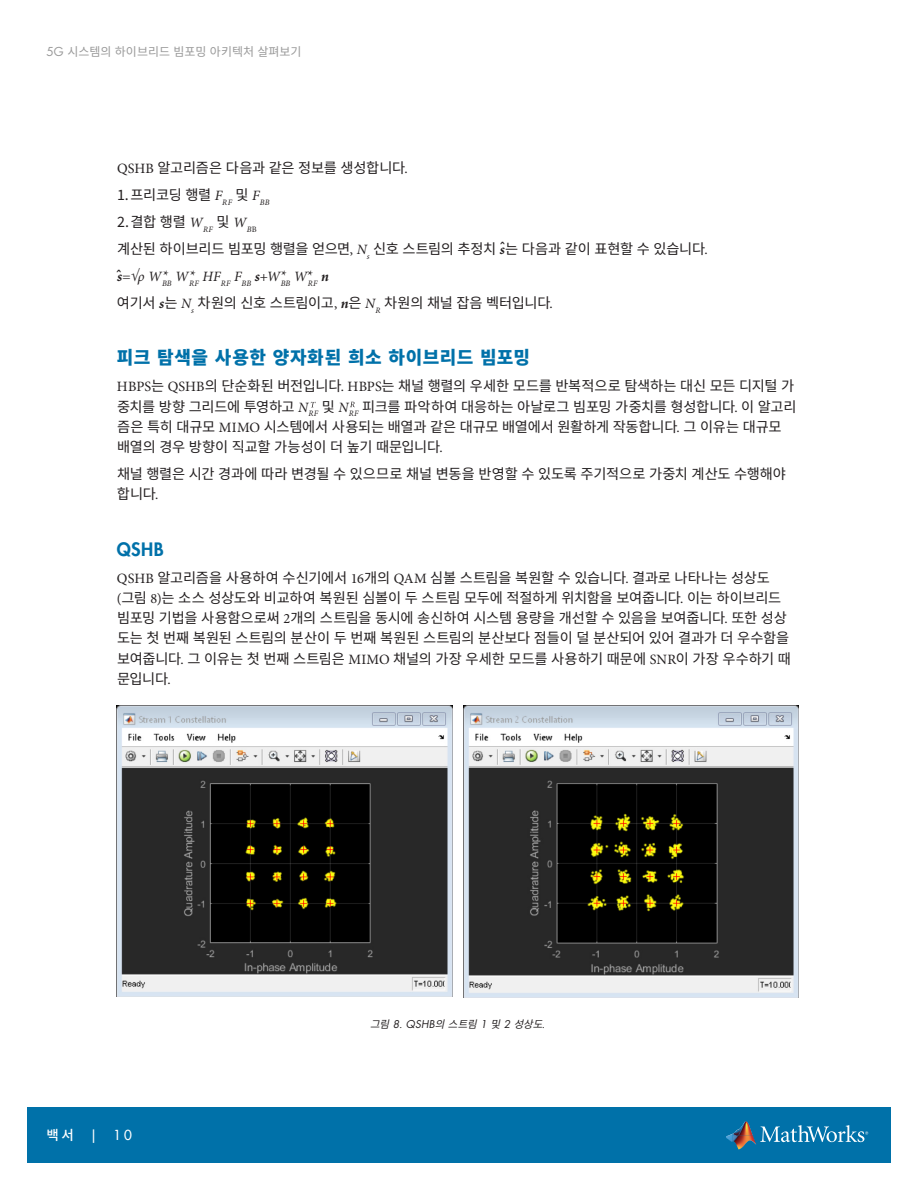
<style>
.page{position:relative;width:918px;height:1188px;background:#fff}
.page>*{position:absolute;margin:0;border:0;box-sizing:border-box;transform-origin:0 0}
.Heading_1{font:900 18px "Noto Sans KR";letter-spacing:.025em;color:#0071a9}
.Heading_1-2{font:800 18px "Futura Std";color:#0071a9}
.Body_Copy{font:14.25px/20.2px "Noto Sans KR";letter-spacing:-.02em;color:#231f20}
.Body_Copy-2{font:14.25px "Minion Pro";color:#231f20}
.Body_Copy-3{font:700 14.25px "Cambria";color:#231f20}
.t1{font:500 13.5px "Futura Std";color:#fff}
.t2{font:12px "Noto Sans KR";color:#999}
.t3{font:italic 10.5px "Noto Sans KR";color:#231f20}
.Body_Copy-4{font:italic 8.25px "Minion Pro";letter-spacing:.025em;color:#231f20}
.s1{font-family:"Futura Std"}
.s2{font-family:"Minion Pro"}
.s3{font-family:"Minion Pro";font-style:italic}
.s4{font-family:"Minion Pro";font-weight:700;font-style:italic}
.s5{font-family:"Noto Sans KR"}
</style>
<div class="page">
<div style="left:27px;top:1108px;width:864px;height:55px;background:#0071a9"></div>
<img style="left:733px;top:1121px;width:20px;height:14px">
<svg style="left:726px;top:1134px;width:7px;height:8px"></svg>
<img style="left:733px;top:1135px;width:23px;height:14px">
<svg style="left:760px;top:1125px;width:108px;height:17px"></svg>
<img style="left:117px;top:706px;width:335px;height:290px">
<img style="left:463px;top:706px;width:335px;height:292px">
<svg style="left:311px;top:402px;width:5px;height:5px"></svg>
<svg style="left:350px;top:402px;width:5px;height:5px"></svg>
<p class="t2" style="left:46px;top:45px;width:257px"><span class="s1">5G</span> 시스템의 하이브리드 빔포밍 아키텍처 살펴보기</p>
<p class="Body_Copy" style="left:117px;top:158px;width:292px"><span class="s2">QSHB</span> 알고리즘은 다음과 같은 정보를 생성합니다<span class="s2">.</span></p>
<p class="Body_Copy" style="left:117px;top:185px;width:154px">1. 프리코딩 행렬 <span class="s3">F</span><sub>RF</sub> 및 <span class="s3">F</span><sub>BB</sub></p>
<p class="Body_Copy" style="left:117px;top:212px;width:141px">2. 결합 행렬 <span class="s3">W</span><sub>RF</sub> 및 <span class="s3">W</span><sub>B</sub><sub>B</sub></p>
<p class="Body_Copy" style="left:117px;top:239px;width:592px">계산된 하이브리드 빔포밍 행렬을 얻으면<span class="s2">,</span> <span class="s3">N</span><sub>s</sub> 신호 스트림의 추정치 <span class="s4">s</span>는 다음과 같이 표현할 수 있습니다<span class="s2">.</span></p>
<p class="Body_Copy-4" style="left:117px;top:278px;width:213px"><sup>s</sup><sup>=√ρ</sup> <sup>W</sup>BB <sup>W</sup>RF <sup>HF</sup>RF <sup>F</sup>BB <sup>s</sup><sup>+W</sup>BB <sup>W</sup>RF <sup>n</sup></p>
<p class="Body_Copy" style="left:117px;top:293px;width:437px">여기서 <span class="s4">s</span>는 <span class="s3">N</span><sub>s</sub> 차원의 신호 스트림이고<span class="s2">,</span> <span class="s4">n</span>은 <span class="s3">N</span><sub>R</sub> 차원의 채널 잡음 벡터입니다<span class="s2">.</span></p>
<p class="Heading_1" style="left:117px;top:348px;width:414px">피크 탐색을 사용한 양자화된 희소 하이브리드 빔포밍</p>
<p class="Body_Copy" style="left:117px;top:376px;width:681px"><span class="s2">HBPS</span>는 <span class="s2">QSHB</span>의 단순화된 버전입니다<span class="s2">. HBPS</span>는 채널 행렬의 우세한 모드를 반복적으로 탐색하는 대신 모든 디지털 가 중치를 방향 그리드에 투영하고 <span class="s3">N</span><sub>RF</sub> 및 <span class="s3">N</span><sub>RF</sub> 피크를 파악하여 대응하는 아날로그 빔포밍 가중치를 형성합니다<span class="s2">.</span> 이 알고리 즘은 특히 대규모 <span class="s2">MIMO</span> 시스템에서 사용되는 배열과 같은 대규모 배열에서 원활하게 작동합니다<span class="s2">.</span> 그 이유는 대규모 배열의 경우 방향이 직교할 가능성이 더 높기 때문입니다<span class="s2">.</span></p>
<p class="Body_Copy" style="left:117px;top:464px;width:670px">채널 행렬은 시간 경과에 따라 변경될 수 있으므로 채널 변동을 반영할 수 있도록 주기적으로 가중치 계산도 수행해야 합니다<span class="s2">.</span></p>
<p class="Body_Copy-3" style="left:505px;top:239px;width:6px">̂</p>
<p class="Body_Copy-3" style="left:121px;top:266px;width:6px">̂</p>
<p class="Body_Copy-2" style="left:163px;top:266px;width:7px">*</p>
<p class="Body_Copy-2" style="left:190px;top:266px;width:7px">*</p>
<p class="Body_Copy-2" style="left:281px;top:266px;width:7px">*</p>
<p class="Body_Copy-2" style="left:307px;top:266px;width:7px">*</p>
<p class="Heading_1-2" style="left:117px;top:538px;width:48px">QSHB</p>
<p class="Body_Copy" style="left:117px;top:568px;width:676px"><span class="s2">QSHB</span> 알고리즘을 사용하여 수신기에서 <span class="s2">16</span>개의 <span class="s2">QAM</span> 심볼 스트림을 복원할 수 있습니다<span class="s2">.</span> 결과로 나타나는 성상도 <span class="s2">(</span>그림 <span class="s2">8)</span>는 소스 성상도와 비교하여 복원된 심볼이 두 스트림 모두에 적절하게 위치함을 보여줍니다<span class="s2">.</span> 이는 하이브리드 빔포밍 기법을 사용함으로써 <span class="s2">2</span>개의 스트림을 동시에 송신하여 시스템 용량을 개선할 수 있음을 보여줍니다<span class="s2">.</span> 또한 성상 도는 첫 번째 복원된 스트림의 분산이 두 번째 복원된 스트림의 분산보다 점들이 덜 분산되어 있어 결과가 더 우수함을 보여줍니다<span class="s2">.</span> 그 이유는 첫 번째 스트림은 <span class="s2">MIMO</span> 채널의 가장 우세한 모드를 사용하기 때문에 <span class="s2">SNR</span>이 가장 우수하기 때 문입니다<span class="s2">.</span></p>
<p class="t1" style="left:46px;top:1127px;width:87px"><span class="s5">백서</span> | 10</p>
<p class="t3" style="left:370px;top:1018px;width:180px">그림<span class="s1">8 . QS H B</span> 의 스트림<span class="s1">1</span> 및<span class="s1">2</span> 성상도<span class="s1">.</span></p>
</div>
